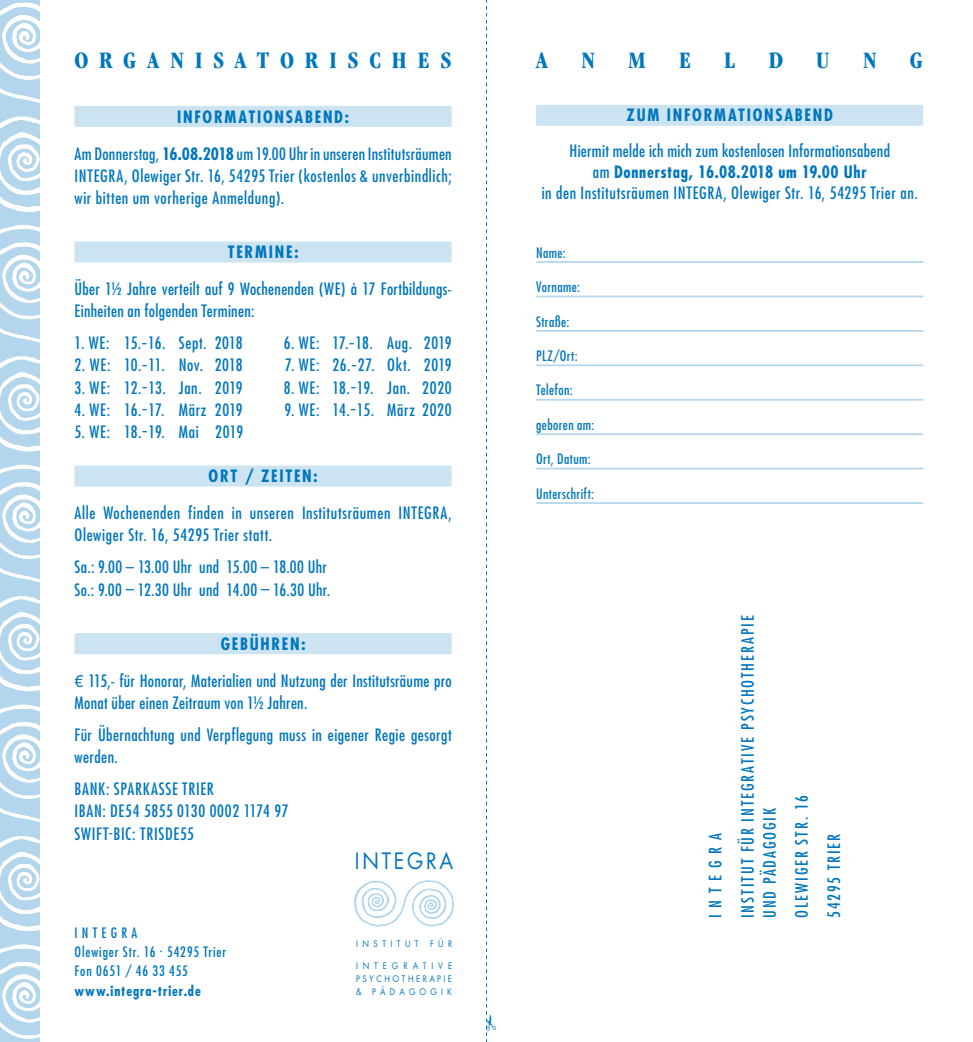
<style>
.page{position:relative;width:973px;height:1042px;background:#fff}
.page>*{position:absolute;margin:0;border:0;box-sizing:border-box;transform-origin:0 0}
.t1{font:700 condensed 24.5px "Garamond IT Cby BT";letter-spacing:.44em;color:#0076be}
.t2{font:21.88px "Futura";letter-spacing:.14em;color:#0076be;scale:.9 1}
.t3{font:condensed 16.62px/22.2px "Futura";letter-spacing:.03em;color:#0076be}
.t4{font:700 condensed 16.62px "Futura";letter-spacing:.105em;color:#0076be}
.t5{font:condensed 16.62px/32px "Futura";letter-spacing:.115em;color:#0076be}
.t6{font:condensed 16.62px/32px "Futura";letter-spacing:.11em;color:#0076be}
.t7{font:condensed 14px "Futura";letter-spacing:.03em;color:#0076be}
.t8{font:condensed 14px/19.2px "Futura";letter-spacing:.065em;color:#0076be}
.t9{font:700 condensed 14px "Futura";letter-spacing:.065em;color:#0076be}
.t10{font:8.75px/13.1px "Futura";letter-spacing:.52em;color:#0076be;text-align:justify;scale:.9 1}
.t11{font:8.75px "Futura";letter-spacing:.565em;color:#0076be;scale:.9 1}
.s1{font-weight:700}
.s2{font-family:"Linotype Euro Font Ato F";font-stretch:normal}
</style>
<div class="page">
<div style="left:74px;top:106px;width:377px;height:21px;background:#cce4f2"></div>
<div style="left:74px;top:241px;width:377px;height:21px;background:#cce4f2"></div>
<div style="left:74px;top:465px;width:377px;height:21px;background:#cce4f2"></div>
<div style="left:74px;top:633px;width:377px;height:21px;background:#cce4f2"></div>
<div style="left:0;top:0;width:39px;height:1042px;background:#b3d6ec"></div>
<svg style="left:0;top:225px;width:39px;height:227px"></svg>
<svg style="left:0;top:464px;width:39px;height:228px"></svg>
<svg style="left:0;top:704px;width:39px;height:228px"></svg>
<svg style="left:0;top:944px;width:39px;height:95px"></svg>
<svg style="left:0;top:2px;width:39px;height:210px"></svg>
<svg style="left:354px;top:880px;width:100px;height:47px"></svg>
<div style="left:536px;top:105px;width:387px;height:21px;background:#cce4f2"></div>
<hr style="left:536px;top:261px;width:387px;height:2px;background:#b3d6ec">
<hr style="left:536px;top:296px;width:387px;height:1px;background:#b3d6ec">
<hr style="left:536px;top:330px;width:387px;height:2px;background:#b3d6ec">
<hr style="left:536px;top:364px;width:387px;height:2px;background:#b3d6ec">
<hr style="left:536px;top:399px;width:387px;height:2px;background:#b3d6ec">
<hr style="left:536px;top:433px;width:387px;height:2px;background:#b3d6ec">
<hr style="left:536px;top:468px;width:387px;height:1px;background:#b3d6ec">
<hr style="left:536px;top:502px;width:387px;height:2px;background:#b3d6ec">
<svg style="left:486px;top:0;width:1px;height:1042px"></svg>
<h1 class="t1" style="left:74px;top:46px;width:378px">ORGANISATORISCHES</h1>
<p class="t4" style="left:177px;top:106px;width:173px">INFORMATIONSABEND:</p>
<p class="t3" style="left:74px;top:142px;width:379px;text-align:justify">Am Donnerstag, <span class="s1">16.08.2018</span> um 19.00 Uhr in unseren Institutsräumen INTEGRA, Olewiger Str. 16, 54295 Trier (kostenlos &amp; unverbindlich; wir bitten um vorherige Anmeldung).</p>
<p class="t4" style="left:228px;top:241px;width:72px">TERMINE:</p>
<p class="t3" style="left:74px;top:277px;width:378px">Über 1½ Jahre verteilt auf 9 Wochenenden (WE) à 17 Fortbildungs-<br>Einheiten an folgenden Terminen:</p>
<p class="t3" style="left:74px;top:332px;width:170px">1. WE: 15.-16. Sept. 2018</p>
<p class="t3" style="left:284px;top:332px;width:169px">6. WE: 17.-18. Aug. 2019</p>
<p class="t3" style="left:74px;top:354px;width:170px">2. WE: 10.-11. Nov. 2018</p>
<p class="t3" style="left:285px;top:354px;width:168px">7. WE: 26.-27. Okt. 2019</p>
<p class="t3" style="left:74px;top:376px;width:170px">3. WE: 12.-13. Jan. 2019</p>
<p class="t3" style="left:284px;top:376px;width:169px">8. WE: 18.-19. Jan. 2020</p>
<p class="t3" style="left:74px;top:398px;width:170px">4. WE: 16.-17. März 2019</p>
<p class="t3" style="left:284px;top:398px;width:169px">9. WE: 14.-15. März 2020</p>
<p class="t3" style="left:74px;top:420px;width:170px">5. WE: 18.-19. Mai 2019</p>
<p class="t4" style="left:208px;top:465px;width:110px">ORT / ZEITEN:</p>
<p class="t3" style="left:74px;top:501px;width:379px">Alle Wochenenden finden in unseren Institutsräumen INTEGRA,<br>Olewiger Str. 16, 54295 Trier statt.</p>
<p class="t3" style="left:74px;top:556px;width:257px">Sa.: 9.00 – 13.00 Uhr und 15.00 – 18.00 Uhr<br>So.: 9.00 – 12.30 Uhr und 14.00 – 16.30 Uhr.</p>
<p class="t4" style="left:221px;top:633px;width:86px">GEBÜHREN:</p>
<p class="t3" style="left:74px;top:669px;width:378px"><span class="s2">H</span> 115,- für Honorar, Materialien und Nutzung der Institutsräume pro<br>Monat über einen Zeitraum von 1½ Jahren.</p>
<p class="t3" style="left:74px;top:723px;width:378px">Für Übernachtung und Verpflegung muss in eigener Regie gesorgt werden.</p>
<p class="t3" style="left:74px;top:777px;width:216px">BANK: SPARKASSE TRIER<br>IBAN: DE54 5855 0130 0002 1174 97<br>SWIFT-BIC: TRISDE55</p>
<h2 class="t2" style="left:355px;top:846px;width:111px">INTEGRA</h2>
<p class="t8" style="left:74px;top:922px;width:153px">I N T E G R A<br>Olewiger Str. 16 · 54295 Trier<br>Fon 0651 / 46 33 455</p>
<p class="t9" style="left:74px;top:981px;width:128px">www.integra-trier.de</p>
<p class="t11" style="left:356px;top:938px;width:71px">INSTITUT</p>
<p class="t10" style="left:430px;top:937px;width:26px">FÜR</p>
<p class="t10" style="left:356px;top:959px;width:108px">INTEGRATIVE PSYCHOTHERAPIE &amp; PÄDAGOGIK</p>
<h1 class="t1" style="left:536px;top:46px;width:13px">A</h1>
<h1 class="t1" style="left:581px;top:46px;width:15px">N</h1>
<h1 class="t1" style="left:628px;top:46px;width:19px">M</h1>
<h1 class="t1" style="left:679px;top:46px;width:13px">E</h1>
<h1 class="t1" style="left:724px;top:46px;width:13px">L</h1>
<h1 class="t1" style="left:768px;top:46px;width:16px">D</h1>
<h1 class="t1" style="left:816px;top:46px;width:15px">U</h1>
<h1 class="t1" style="left:863px;top:46px;width:15px">N</h1>
<h1 class="t1" style="left:909px;top:46px;width:15px">G</h1>
<p class="t4" style="left:626px;top:105px;width:208px">ZUM INFORMATIONSABEND</p>
<p class="t3" style="left:541px;top:140px;width:377px;line-height:21px;text-align:center">Hiermit melde ich mich zum kostenlosen Informationsabend<br>am <span class="s1">Donnerstag, 16.08.2018 um 19.00 Uhr<br></span>in den Institutsräumen INTEGRA, Olewiger Str. 16, 54295 Trier an.</p>
<p class="t7" style="left:536px;top:244px;width:31px">Name:</p>
<p class="t7" style="left:536px;top:278px;width:45px">Vorname:</p>
<p class="t7" style="left:536px;top:312px;width:35px">Straße:</p>
<p class="t7" style="left:536px;top:347px;width:43px">PLZ/Ort:</p>
<p class="t7" style="left:536px;top:381px;width:38px">Telefon:</p>
<p class="t7" style="left:536px;top:416px;width:60px">geboren am:</p>
<p class="t7" style="left:536px;top:450px;width:56px">Ort, Datum:</p>
<p class="t7" style="left:536px;top:485px;width:60px">Unterschrift:</p>
<p class="t5" style="left:699px;top:918px;width:304px;rotate:-90deg">I N T E G R A<br>INSTITUT FÜR INTEGRATIVE PSYCHOTHERAPIE</p>
<p class="t6" style="left:753px;top:918px;width:124px;rotate:-90deg">UND PÄDAGOGIK<br>OLEWIGER STR. 16<br>54295 TRIER</p>
</div>
